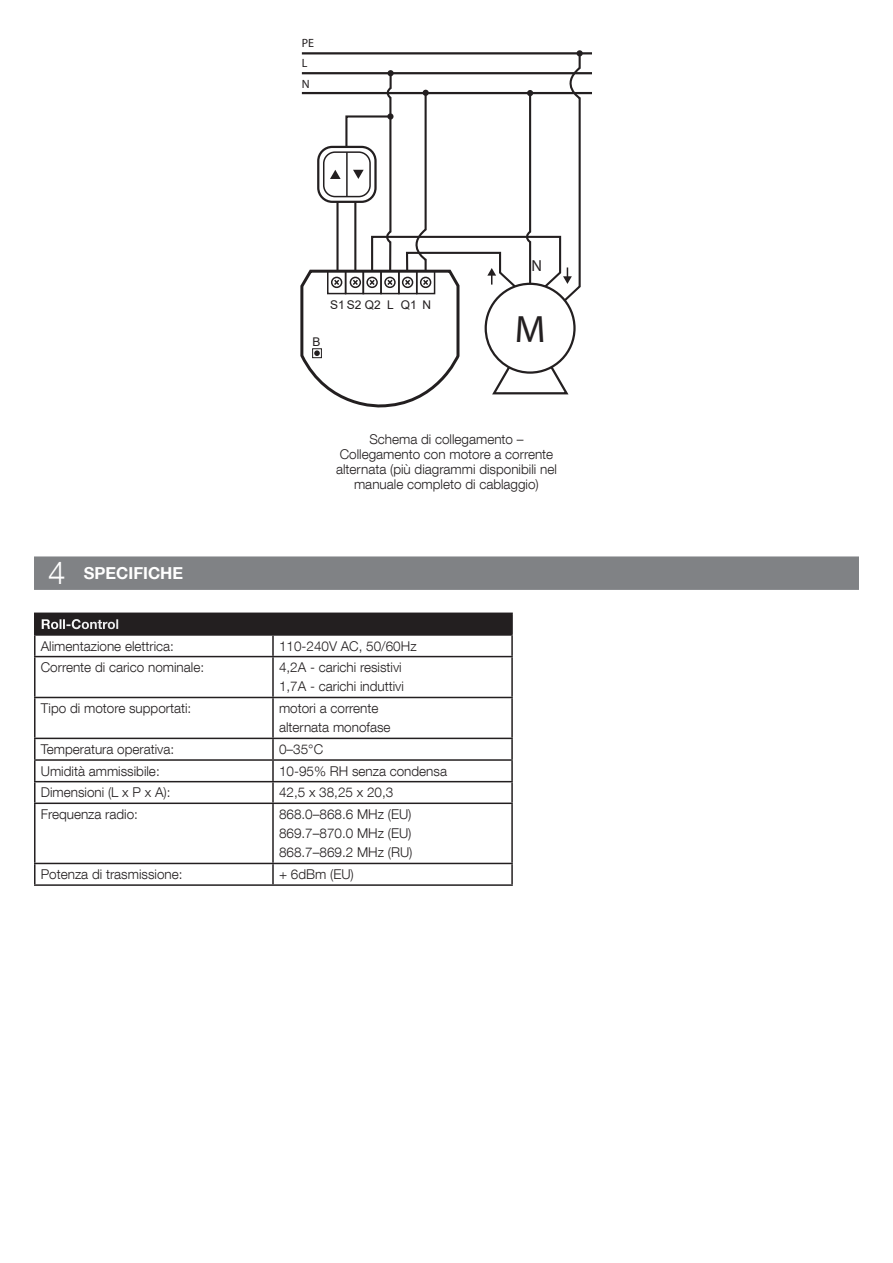
<style>
.page{position:relative;width:893px;height:1263px;background:#fff}
.page>*{position:absolute;margin:0;border:0;box-sizing:border-box;transform-origin:0 0}
.t1{font:38.25px "Myriad Pro";color:#231f20}
.t2{font:300 31.35px "Helvetica Neue LT Com";color:#fff}
.titolo{font:700 16.5px "Helvetica Neue LT Com";color:#fff}
.t3{font:16.05px "Myriad Pro";color:#231f20}
.podstawowy-no-break{font:300 13.5px/15px "Helvetica Neue LT Com";color:#231f20;text-align:center}
.t4{font:700 13.5px "Helvetica Neue LT Com";color:#fff}
.t5{font:12px "Arial";color:#231f20}
.t6{font:12px/21.6px "Myriad Pro";color:#231f20}
</style>
<div class="page">
<hr style="left:302px;top:72px;width:290px;height:2px;background:#231f20">
<hr style="left:302px;top:92px;width:290px;height:2px;background:#231f20">
<hr style="left:302px;top:52px;width:290px;height:2px;background:#231f20">
<svg style="left:300px;top:50px;width:283px;height:357px"></svg>
<div style="left:337px;top:324px;width:88px;height:49px;background:#fff"></div>
<div style="left:34px;top:556px;width:825px;height:34px;background:#808285"></div>
<div style="left:35px;top:613px;width:477px;height:22px;background:#231f20"></div>
<hr style="left:34px;top:612px;width:239px;height:2px;background:#231f20">
<hr style="left:34px;top:614px;width:2px;height:20px;background:#231f20">
<hr style="left:273px;top:612px;width:240px;height:2px;background:#231f20">
<hr style="left:511px;top:614px;width:2px;height:20px;background:#231f20">
<hr style="left:34px;top:634px;width:239px;height:2px;background:#231f20">
<hr style="left:34px;top:636px;width:2px;height:20px;background:#231f20">
<hr style="left:273px;top:634px;width:240px;height:2px;background:#231f20">
<hr style="left:272px;top:636px;width:2px;height:20px;background:#231f20">
<hr style="left:511px;top:636px;width:2px;height:20px;background:#231f20">
<hr style="left:34px;top:656px;width:239px;height:1px;background:#231f20">
<hr style="left:34px;top:657px;width:2px;height:40px;background:#231f20">
<hr style="left:273px;top:656px;width:240px;height:1px;background:#231f20">
<hr style="left:272px;top:657px;width:2px;height:40px;background:#231f20">
<hr style="left:511px;top:657px;width:2px;height:40px;background:#231f20">
<hr style="left:34px;top:697px;width:239px;height:1px;background:#231f20">
<hr style="left:34px;top:698px;width:2px;height:40px;background:#231f20">
<hr style="left:273px;top:697px;width:240px;height:1px;background:#231f20">
<hr style="left:272px;top:698px;width:2px;height:40px;background:#231f20">
<hr style="left:511px;top:698px;width:2px;height:40px;background:#231f20">
<hr style="left:34px;top:738px;width:239px;height:1px;background:#231f20">
<hr style="left:34px;top:739px;width:2px;height:20px;background:#231f20">
<hr style="left:273px;top:738px;width:240px;height:1px;background:#231f20">
<hr style="left:272px;top:739px;width:2px;height:20px;background:#231f20">
<hr style="left:511px;top:739px;width:2px;height:20px;background:#231f20">
<hr style="left:34px;top:759px;width:239px;height:2px;background:#231f20">
<hr style="left:34px;top:761px;width:2px;height:20px;background:#231f20">
<hr style="left:273px;top:759px;width:240px;height:2px;background:#231f20">
<hr style="left:272px;top:761px;width:2px;height:20px;background:#231f20">
<hr style="left:511px;top:761px;width:2px;height:20px;background:#231f20">
<hr style="left:34px;top:781px;width:239px;height:1px;background:#231f20">
<hr style="left:34px;top:782px;width:2px;height:20px;background:#231f20">
<hr style="left:273px;top:781px;width:240px;height:1px;background:#231f20">
<hr style="left:272px;top:782px;width:2px;height:20px;background:#231f20">
<hr style="left:511px;top:782px;width:2px;height:20px;background:#231f20">
<hr style="left:34px;top:802px;width:239px;height:2px;background:#231f20">
<hr style="left:34px;top:804px;width:2px;height:59px;background:#231f20">
<hr style="left:273px;top:802px;width:240px;height:2px;background:#231f20">
<hr style="left:272px;top:804px;width:2px;height:59px;background:#231f20">
<hr style="left:511px;top:804px;width:2px;height:59px;background:#231f20">
<hr style="left:34px;top:863px;width:239px;height:1px;background:#231f20">
<hr style="left:34px;top:864px;width:2px;height:20px;background:#231f20">
<hr style="left:273px;top:863px;width:240px;height:1px;background:#231f20">
<hr style="left:272px;top:864px;width:2px;height:20px;background:#231f20">
<hr style="left:511px;top:864px;width:2px;height:20px;background:#231f20">
<hr style="left:34px;top:884px;width:239px;height:2px;background:#231f20">
<hr style="left:273px;top:884px;width:240px;height:2px;background:#231f20">
<p class="t6" style="left:302px;top:32px;width:14px">PE</p>
<p class="t6" style="left:302px;top:52px;width:9px">L<br>N</p>
<p class="t5" style="left:330px;top:296px;width:52px">S1 S2 Q2</p>
<p class="t5" style="left:387px;top:296px;width:8px">L</p>
<p class="t5" style="left:423px;top:296px;width:10px">N</p>
<p class="t5" style="left:401px;top:296px;width:17px">Q1</p>
<p class="t5" style="left:313px;top:334px;width:9px">B</p>
<p class="t3" style="left:532px;top:256px;width:12px">N</p>
<p class="t1" style="left:515px;top:305px;width:32px">M</p>
<p class="podstawowy-no-break" style="left:336px;top:432px;width:222px">Schema di collegamento – Collegamento con motore a corrente alternata (più diagrammi disponibili nel manuale completo di cablaggio)</p>
<p class="t2" style="left:48px;top:554px;width:19px">4</p>
<p class="titolo" style="left:84px;top:563px;width:101px">SPECIFICHE</p>
<p class="t4" style="left:41px;top:616px;width:80px">Roll-Control</p>
<p class="podstawowy-no-break" style="left:41px;top:638px;width:135px">Alimentazione elettrica:</p>
<p class="podstawowy-no-break" style="left:279px;top:638px;width:139px">110-240V AC, 50/60Hz</p>
<p class="podstawowy-no-break" style="left:41px;top:660px;width:165px">Corrente di carico nominale:</p>
<p class="podstawowy-no-break" style="left:279px;top:660px;width:124px">4,2A - carichi resistivi</p>
<p class="podstawowy-no-break" style="left:279px;top:679px;width:127px">1,7A - carichi induttivi</p>
<p class="podstawowy-no-break" style="left:41px;top:700px;width:152px">Tipo di motore supportati:</p>
<p class="podstawowy-no-break" style="left:279px;top:700px;width:101px">motori a corrente</p>
<p class="podstawowy-no-break" style="left:279px;top:720px;width:113px">alternata monofase</p>
<p class="podstawowy-no-break" style="left:41px;top:741px;width:135px">Temperatura operativa:</p>
<p class="podstawowy-no-break" style="left:279px;top:741px;width:46px">0–35°C</p>
<p class="podstawowy-no-break" style="left:41px;top:763px;width:120px">Umidità ammissibile:</p>
<p class="podstawowy-no-break" style="left:279px;top:763px;width:170px">10-95% RH senza condensa</p>
<p class="podstawowy-no-break" style="left:41px;top:785px;width:131px">Dimensioni (L x P x A):</p>
<p class="podstawowy-no-break" style="left:279px;top:785px;width:116px">42,5 x 38,25 x 20,3</p>
<p class="podstawowy-no-break" style="left:41px;top:806px;width:99px">Frequenza radio:</p>
<p class="podstawowy-no-break" style="left:279px;top:806px;width:134px">868.0–868.6 MHz (EU)</p>
<p class="podstawowy-no-break" style="left:279px;top:826px;width:134px">869.7–870.0 MHz (EU)</p>
<p class="podstawowy-no-break" style="left:279px;top:845px;width:135px">868.7–869.2 MHz (RU)</p>
<p class="podstawowy-no-break" style="left:41px;top:866px;width:143px">Potenza di trasmissione:</p>
<p class="podstawowy-no-break" style="left:279px;top:866px;width:76px">+ 6dBm (EU)</p>
</div>
